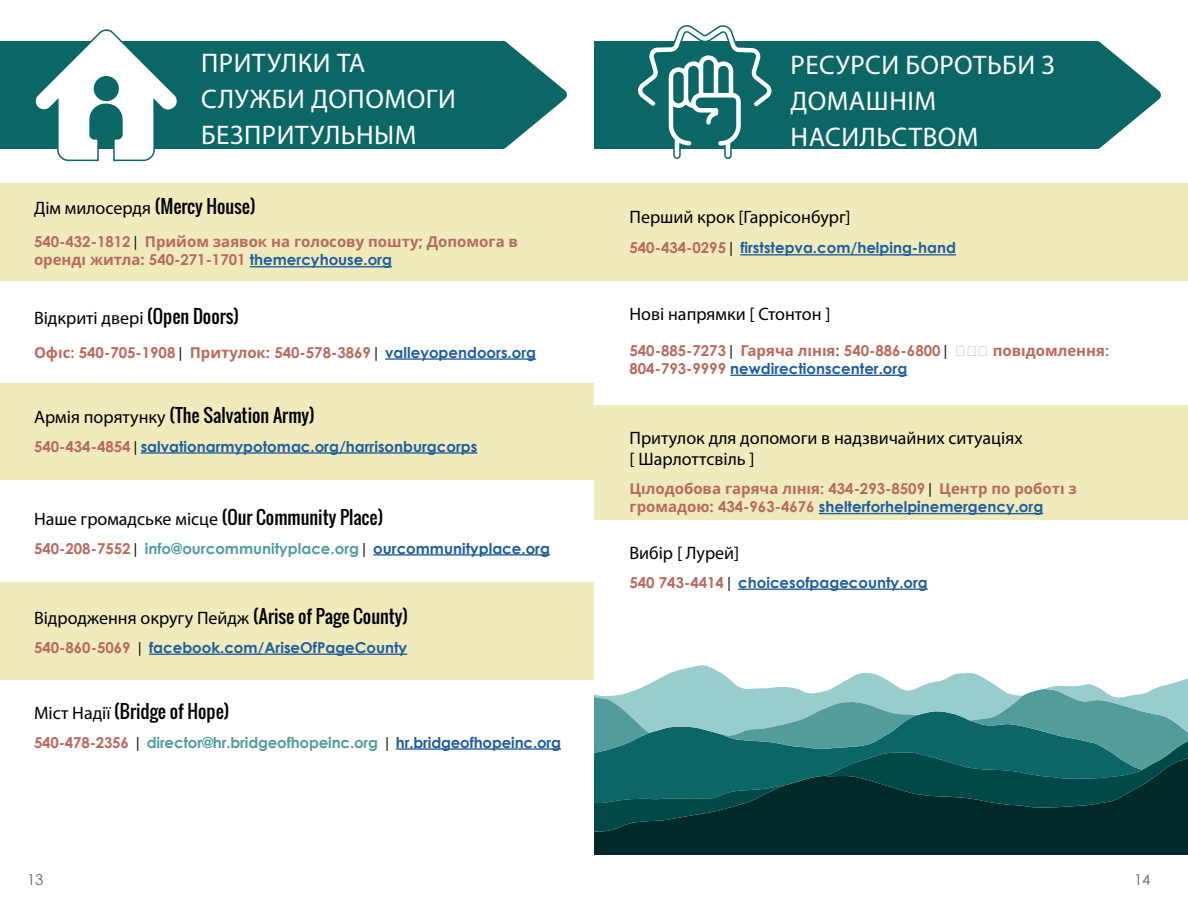
<style>
.page{position:relative;width:1188px;height:918px;background:#fff}
.page>*{position:absolute;margin:0;border:0;box-sizing:border-box;transform-origin:0 0}
.t1{font:27px/36px "Myriad Pro";letter-spacing:.02em;color:#fff}
.t2{font:18px/21.6px "Myriad Pro";color:#000}
.t3{font:18px "Oswald";color:#000}
.t4{font:700 15px "Century Gothic";color:#215e9e}
.t5{font:700 15px/18px "Century Gothic";color:#ba695c}
.t6{font:700 15px "Century Gothic";letter-spacing:-.01em;color:#529d9c}
.t7{font:700 15px "Noto Sans";color:#ba695c}
.t8{font:15px "Century Gothic";color:#666}
.s1{font-family:"Oswald"}
.s2{font-family:"Century Gothic"}
.s3{font-family:"Century Gothic";font-weight:400;color:#000}
.s4{font-family:"Noto Sans";color:#ba695c}
.s5{color:#ba695c}
.s6{font-family:"Noto Sans"}
.s7{font-weight:400;color:#000}
.s8{color:#215e9e}
.s9{font-family:"Myriad Pro"}
</style>
<div class="page">
<div style="left:0;top:582px;width:594px;height:98px;background:#efebbd"></div>
<div style="left:0;top:41px;width:503px;height:108px;background:#0a6766"></div>
<svg style="left:502px;top:40px;width:65px;height:109px"></svg>
<svg style="left:35px;top:29px;width:142px;height:133px"></svg>
<div style="left:0;top:183px;width:594px;height:98px;background:#efebbd"></div>
<hr style="left:250px;top:266px;width:142px;height:1px;background:#215e9e">
<hr style="left:385px;top:358px;width:151px;height:2px;background:#215e9e">
<div style="left:0;top:383px;width:594px;height:96px;background:#efebbd"></div>
<hr style="left:141px;top:452px;width:336px;height:2px;background:#215e9e">
<hr style="left:373px;top:554px;width:177px;height:2px;background:#215e9e">
<hr style="left:149px;top:654px;width:258px;height:1px;background:#215e9e">
<hr style="left:396px;top:748px;width:165px;height:2px;background:#215e9e">
<div style="left:594px;top:41px;width:504px;height:108px;background:#0a6766"></div>
<svg style="left:1098px;top:41px;width:63px;height:108px"></svg>
<div style="left:594px;top:183px;width:594px;height:98px;background:#efebbd"></div>
<hr style="left:740px;top:254px;width:216px;height:1px;background:#215e9e">
<svg style="left:638px;top:25px;width:134px;height:134px"></svg>
<hr style="left:730px;top:375px;width:177px;height:1px;background:#215e9e">
<div style="left:594px;top:405px;width:594px;height:115px;background:#efebbd"></div>
<hr style="left:819px;top:513px;width:224px;height:1px;background:#215e9e">
<hr style="left:738px;top:589px;width:190px;height:1px;background:#215e9e">
<div style="left:594px;top:832px;width:594px;height:23px;background:#002a29"></div>
<svg style="left:594px;top:665px;width:594px;height:167px;background:#478282"></svg>
<h1 class="t1" style="left:201px;top:44px;width:256px">ПРИТУЛКИ ТА<br>СЛУЖБИ ДОПОМОГИ<br>БЕЗПРИТУЛЬНЫМ</h1>
<p class="t2" style="left:34px;top:197px;width:223px">Дім милосердя <span class="s1">(Mercy House)</span></p>
<p class="t7" style="left:34px;top:231px;width:486px"><span class="s2">540-432-1812</span><span class="s3">|</span> Прийом заявок на голосову пошту; Допомога в</p>
<p class="t4" style="left:34px;top:251px;width:359px"><span class="s4">оренді житла:</span> <span class="s5">540-271-1701</span> themercyhouse.org</p>
<p class="t2" style="left:34px;top:307px;width:207px">Відкриті двері <span class="s1">(Open Doors)</span></p>
<p class="t5" style="left:34px;top:343px;width:504px"><span class="s6">Офіс</span>: 540-705-1908<span class="s7">|</span> <span class="s6">Притулок:</span> 540-578-3869<span class="s7">|</span> <span class="s8">valleyopendoors.org</span></p>
<p class="t3" style="left:34px;top:402px;width:282px"><span class="s9">Армія порятунку</span> (The Salvation Army)</p>
<p class="t4" style="left:34px;top:437px;width:445px"><span class="s5">540-434-4854</span><span class="s7">|</span>salvationarmypotomac.org/harrisonburgcorps</p>
<p class="t2" style="left:34px;top:508px;width:351px">Наше громадське місце <span class="s1">(Our Community Place)</span></p>
<p class="t6" style="left:34px;top:539px;width:517px"><span class="s5">540-208-7552</span><span class="s7">|</span> info@ourcommunityplace.org<span class="s7">|</span> <span class="s8">ourcommunityplace.org</span></p>
<p class="t2" style="left:34px;top:607px;width:376px">Відродження округу Пейдж <span class="s1">(Arise of Page County)</span></p>
<p class="t4" style="left:34px;top:638px;width:375px"><span class="s5">540-860-5069</span> <span class="s7">|</span> facebook.com/AriseOfPageCounty</p>
<p class="t3" style="left:34px;top:698px;width:197px"><span class="s9">Міст Надії</span> (Bridge of Hope)</p>
<p class="t6" style="left:34px;top:733px;width:529px"><span class="s5">540-478-2356</span> <span class="s7">|</span> director@hr.bridgeofhopeinc.org <span class="s7">|</span> <span class="s8">hr.bridgeofhopeinc.org</span></p>
<h1 class="t1" style="left:791px;top:46px;width:266px">РЕСУРСИ БОРОТЬБИ З<br>ДОМАШНІМ<br>НАСИЛЬСТВОМ</h1>
<p class="t2" style="left:630px;top:205px;width:223px">Перший крок [Гаррісонбург]</p>
<p class="t4" style="left:630px;top:239px;width:328px"><span class="s5">540-434-0295</span><span class="s7">|</span> firststepva.com/helping-hand</p>
<p class="t2" style="left:630px;top:303px;width:203px">Нові напрямки [ Стонтон ]</p>
<p class="t5" style="left:630px;top:341px;width:481px">540-885-7273<span class="s7">|</span> <span class="s6">Гаряча лінія:</span> 540-886-6800<span class="s7">|</span> СМ С <span class="s6">повідомлення</span>:<br>804-793-9999 <span class="s8">newdirectionscenter.org</span></p>
<p class="t2" style="left:630px;top:426px;width:395px">Притулок для допомоги в надзвичайних ситуаціях [ Шарлоттсвіль ]</p>
<p class="t7" style="left:630px;top:478px;width:449px">Цілодобова гаряча лінія<span class="s2">: 434-293-8509</span><span class="s3">|</span> Центр по роботі з</p>
<p class="t4" style="left:630px;top:497px;width:415px"><span class="s4">громадою:</span> <span class="s5">434-963-4676</span> shelterforhelpinemergency.org</p>
<p class="t2" style="left:630px;top:542px;width:111px">Вибір [ Лурей]</p>
<p class="t4" style="left:630px;top:573px;width:300px"><span class="s5">540 743-4414</span><span class="s7">|</span> choicesofpagecounty.org</p>
<p class="t8" style="left:27px;top:870px;width:18px">13</p>
<p class="t8" style="left:1134px;top:870px;width:18px">14</p>
</div>
